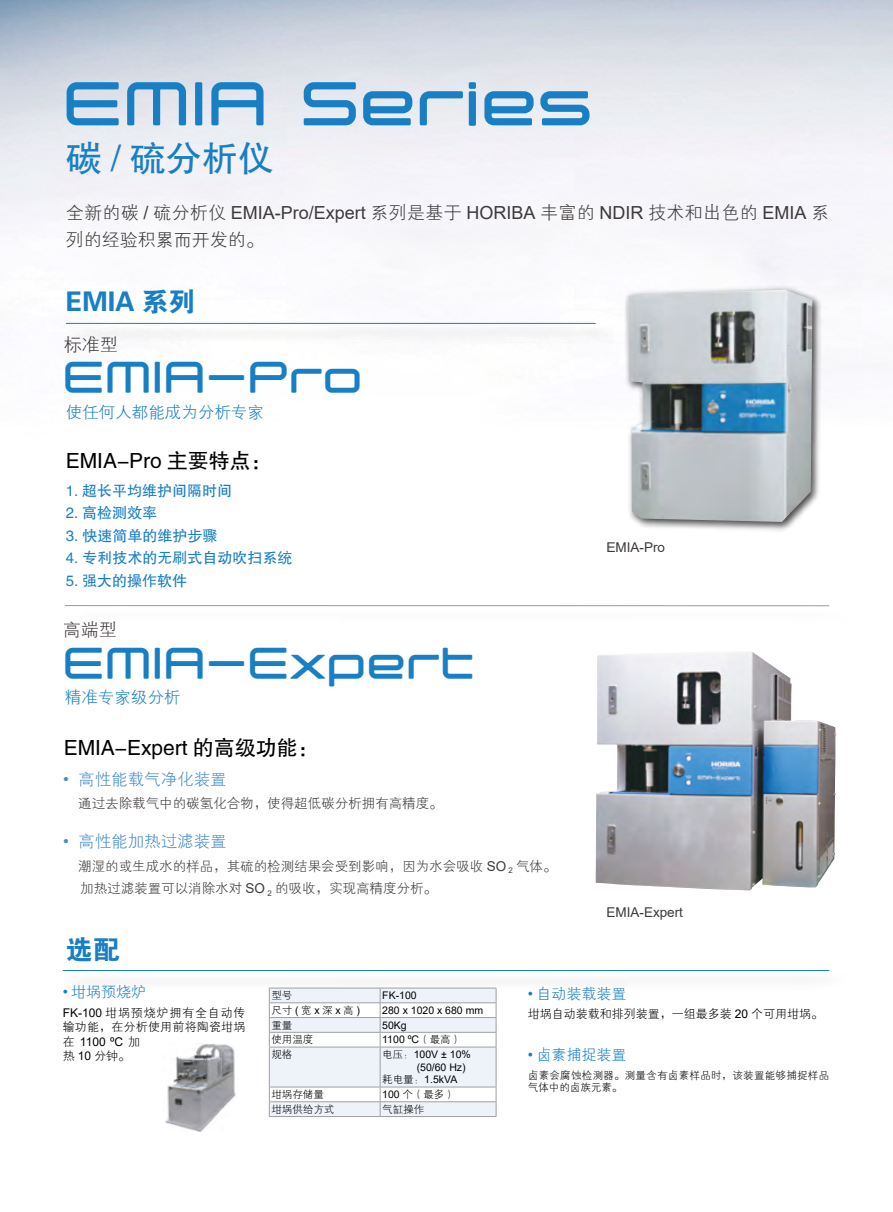
<style>
.page{position:relative;width:893px;height:1212px;background:#fff}
.page>*{position:absolute;margin:0;border:0;box-sizing:border-box;transform-origin:0 0}
.t1{font:64.5px "Popstarregular";color:#187fc4}
.t2{font:45px "Popstarregular";color:#187fc4}
.t3{font:36px "FZHTJW GB1 0";color:#187fc4}
.t4{font:27px "FZDHTJW GB1 0";color:#187fc4}
.t5{font:21px "FZHTJW GB1 0";color:#000}
.t6{font:18px "Arial";color:#3e3a39}
.t7{font:18px "FZXH1 JW GB1 0";color:#3e3a39}
.t8{font:16.5px "FZXH1 JW GB1 0";color:#448ac9}
.t9{font:16.5px "FZXH1 JW GB1 0";color:#187fc4}
.t10{font:15px "FZHTJW GB1 0";color:#187fc4}
.t11{font:15px "FZXH1 JW GB1 0";color:#187fc4}
.t12{font:13.5px/22.2px "FZXH1 JW GB1 0";color:#3e3a39}
.t13{font:13.5px "Arial";color:#3e3a39}
.t14{font:12px/14.4px "FZXH1 JW GB1 0";letter-spacing:.02em;color:#000}
.t15{font:12px "FZXH1 JW GB1 0";color:#000}
.t16{font:12px "Arial";color:#000}
.t17{font:10.5px "Arial";color:#000}
.t18{font:10.5px "FZXH1 JW GB1 0";color:#000}
.t19{font:10.5px/12.6px "FZXH1 JW GB1 0";letter-spacing:.03em;color:#000}
.s1{font-family:"FZXH1 JW GB1 0"}
.s2{font-family:"Arial"}
</style>
<div class="page">
<img style="left:610px;top:258px;width:247px;height:274px">
<img style="left:628px;top:290px;width:184px;height:232px">
<div style="left:69px;top:325px;width:545px;height:18px;background:#f7f7f8"></div>
<hr style="left:66px;top:323px;width:530px;height:1px;background:#187fc4">
<div style="left:66px;top:972px;width:781px;height:18px;background:#f9f9f9"></div>
<hr style="left:63px;top:970px;width:766px;height:1px;background:#187fc4">
<img style="left:596px;top:651px;width:240px;height:239px">
<hr style="left:65px;top:605px;width:764px;height:1px;background:#000">
<svg style="left:269px;top:988px;width:228px;height:128px"></svg>
<hr style="left:269px;top:1116px;width:111px;height:1px;background:#9fa0a0">
<hr style="left:380px;top:1116px;width:116px;height:1px;background:#9fa0a0">
<img style="left:164px;top:1043px;width:72px;height:88px">
<h1 class="t1" style="left:63px;top:73px;width:531px">EMIA Series</h1>
<h3 class="t3" style="left:66px;top:138px;width:209px">碳 / 硫分析仪</h3>
<h3 class="t6" style="left:66px;top:200px;width:765px"><span class="s1">全新的碳</span> / <span class="s1">硫分析仪</span> EMIA-Pro/Expert <span class="s1">系列是基于</span> HORIBA <span class="s1">丰富的</span> NDIR <span class="s1">技术和出色的</span> EMIA <span class="s1">系</span></h3>
<h3 class="t7" style="left:66px;top:230px;width:199px">列的经验积累而开发的。</h3>
<h3 class="t4" style="left:66px;top:287px;width:131px">EMIA 系列</h3>
<h3 class="t7" style="left:64px;top:335px;width:55px">标准型</h3>
<h2 class="t2" style="left:63px;top:356px;width:301px">EMIA-Pro</h2>
<p class="t9" style="left:66px;top:403px;width:199px">使任何人都能成为分析专家</p>
<h3 class="t5" style="left:66px;top:449px;width:208px">EMIA-Pro 主要特点：</h3>
<p class="t10" style="left:66px;top:482px;width:168px">1. 超长平均维护间隔时间</p>
<p class="t10" style="left:66px;top:505px;width:93px">2. 高检测效率</p>
<p class="t10" style="left:66px;top:527px;width:153px">3. 快速简单的维护步骤</p>
<p class="t10" style="left:66px;top:550px;width:228px">4. 专利技术的无刷式自动吹扫系统</p>
<p class="t10" style="left:66px;top:572px;width:123px">5. 强大的操作软件</p>
<h3 class="t7" style="left:63px;top:620px;width:55px">高端型</h3>
<h2 class="t2" style="left:63px;top:642px;width:412px">EMIA-Expert</h2>
<p class="t9" style="left:65px;top:689px;width:117px">精准专家级分析</p>
<h3 class="t5" style="left:64px;top:736px;width:257px">EMIA-Expert 的高级功能：</h3>
<p class="t8" style="left:63px;top:770px;width:165px"><span class="s2">•</span> 高性能载气净化装置</p>
<p class="t12" style="left:78px;top:793px;width:366px">通过去除载气中的碳氢化合物，使得超低碳分析拥有高精度。</p>
<p class="t8" style="left:63px;top:832px;width:165px"><span class="s2">•</span> 高性能加热过滤装置</p>
<p class="t12" style="left:78px;top:855px;width:480px">潮湿的或生成水的样品，其硫的检测结果会受到影响，因为水会吸收 <span class="s2">SO</span> <sub>2</sub> 气体。加热过滤装置可以消除水对 <span class="s2">SO</span> <sub>2</sub> 的吸收，实现高精度分析。</p>
<h3 class="t4" style="left:66px;top:934px;width:55px">选配</h3>
<p class="t13" style="left:606px;top:538px;width:60px">EMIA-Pro</p>
<p class="t13" style="left:606px;top:903px;width:78px">EMIA-Expert</p>
<p class="t11" style="left:63px;top:984px;width:85px"><span class="s2">•</span> 坩埚预烧炉</p>
<p class="t14" style="left:63px;top:1006px;width:184px"><span class="s2">FK-100</span> 坩埚预烧炉拥有全自动传输功能，在分析使用前将陶瓷坩埚</p>
<p class="t16" style="left:63px;top:1033px;width:79px"><span class="s1">在</span> 1100 ºC <span class="s1">加</span></p>
<p class="t14" style="left:63px;top:1049px;width:69px">热 <span class="s2">10</span> 分钟。</p>
<p class="t18" style="left:271px;top:990px;width:22px">型号</p>
<p class="t17" style="left:382px;top:988px;width:36px">FK-100</p>
<p class="t18" style="left:271px;top:1004px;width:90px">尺寸<span class="s2">(</span>宽<span class="s2">x</span>深<span class="s2">x</span>高<span class="s2">)</span></p>
<p class="t17" style="left:382px;top:1003px;width:102px">280 x 1020 x 680 mm</p>
<p class="t18" style="left:271px;top:1019px;width:22px">重量</p>
<p class="t17" style="left:382px;top:1018px;width:26px">50Kg</p>
<p class="t18" style="left:271px;top:1034px;width:43px">使用温度</p>
<p class="t17" style="left:382px;top:1032px;width:80px">1100 ºC<span class="s1">（最高）</span></p>
<p class="t18" style="left:271px;top:1049px;width:22px">规格</p>
<p class="t17" style="left:382px;top:1047px;width:90px"><span class="s1">电压：</span> 100V ± 10%</p>
<p class="t17" style="left:417px;top:1060px;width:51px">(50/60 Hz)</p>
<p class="t17" style="left:382px;top:1072px;width:77px"><span class="s1">耗电量：</span>1.5kVA</p>
<p class="t18" style="left:271px;top:1089px;width:54px">坩埚存储量</p>
<p class="t18" style="left:382px;top:1089px;width:74px"><span class="s2">100</span> 个（最多）</p>
<p class="t18" style="left:271px;top:1103px;width:64px">坩埚供给方式</p>
<p class="t18" style="left:382px;top:1103px;width:43px">气缸操作</p>
<p class="t11" style="left:528px;top:985px;width:100px"><span class="s2">•</span> 自动装载装置</p>
<p class="t15" style="left:528px;top:1007px;width:297px">坩埚自动装载和排列装置，一组最多装 <span class="s2">20</span> 个可用坩埚。</p>
<p class="t11" style="left:528px;top:1047px;width:100px"><span class="s2">•</span> 卤素捕捉装置</p>
<p class="t19" style="left:528px;top:1069px;width:303px">卤素会腐蚀检测器。测量含有卤素样品时，该装置能够捕捉样品气体中的卤族元素。</p>
</div>
